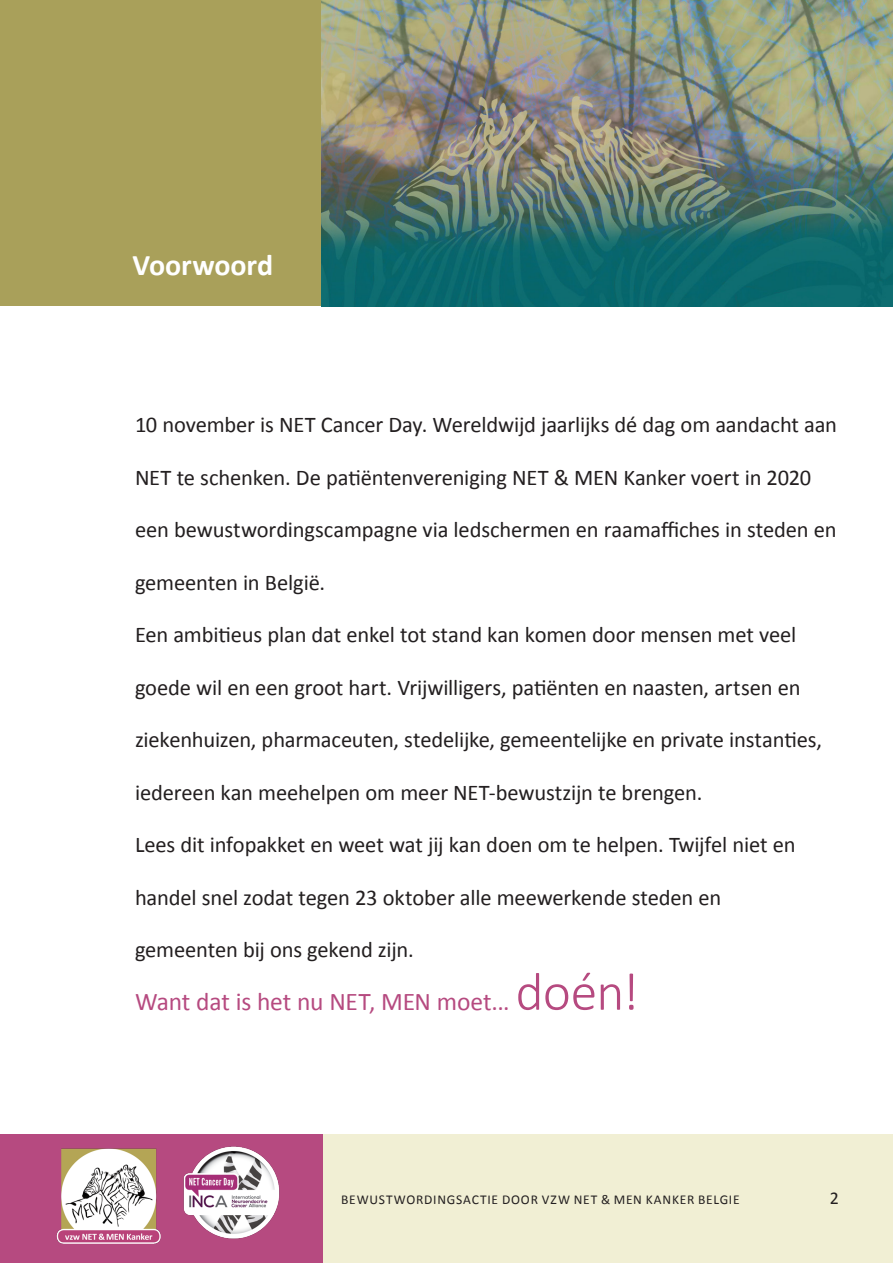
<style>
.page{position:relative;width:893px;height:1263px;background:#fff}
.page>*{position:absolute;margin:0;border:0;box-sizing:border-box;transform-origin:0 0}
.Pull_Text{font:700 30px "Calibri";letter-spacing:-.005em;color:#fff}
.Pull_Text-2{font:25.5px "Calibri";letter-spacing:-.01em;color:#b64a80}
.Pull_Text-3{font:22.5px "Calibri";letter-spacing:-.01em;color:#231f20}
.t1{font:18px "Calibri";color:#231f20}
.t2{font:13.5px "Calibri";letter-spacing:.055em;color:#231f20}
.s1{font-weight:300;font-size:54px}
</style>
<div class="page">
<div style="left:0;top:1134px;width:323px;height:129px;background:#b64a80"></div>
<div style="left:0;top:0;width:321px;height:306px;background:#a9a05a"></div>
<div style="left:323px;top:1134px;width:570px;height:129px;background:#f1efd4"></div>
<img style="left:322px;top:0;width:571px;height:306px">
<img style="left:56px;top:1148px;width:105px;height:96px">
<img style="left:183px;top:1146px;width:97px;height:93px">
<p class="Pull_Text" style="left:133px;top:245px;width:142px">Voorwoord</p>
<p class="Pull_Text-3" style="left:135px;top:410px;width:704px">10 november is NET Cancer Day. Wereldwijd jaarlijks dé dag om aandacht aan</p>
<p class="Pull_Text-3" style="left:135px;top:463px;width:678px">NET te schenken. De patiëntenvereniging NET &amp; MEN Kanker voert in 2020</p>
<p class="Pull_Text-3" style="left:135px;top:515px;width:703px">een bewustwordingscampagne via ledschermen en raamaffiches in steden en</p>
<p class="Pull_Text-3" style="left:135px;top:568px;width:192px">gemeenten in België.</p>
<p class="Pull_Text-3" style="left:135px;top:620px;width:663px">Een ambitieus plan dat enkel tot stand kan komen door mensen met veel</p>
<p class="Pull_Text-3" style="left:135px;top:673px;width:667px">goede wil en een groot hart. Vrijwilligers, patiënten en naasten, artsen en</p>
<p class="Pull_Text-3" style="left:135px;top:725px;width:688px">ziekenhuizen, pharmaceuten, stedelijke, gemeentelijke en private instanties,</p>
<p class="Pull_Text-3" style="left:135px;top:778px;width:569px">iedereen kan meehelpen om meer NET-bewustzijn te brengen.</p>
<p class="Pull_Text-3" style="left:135px;top:830px;width:662px">Lees dit infopakket en weet wat jij kan doen om te helpen. Twijfel niet en</p>
<p class="Pull_Text-3" style="left:135px;top:883px;width:588px">handel snel zodat tegen 23 oktober alle meewerkende steden en</p>
<p class="Pull_Text-3" style="left:135px;top:935px;width:280px">gemeenten bij ons gekend zijn.</p>
<p class="Pull_Text-2" style="left:135px;top:985px;width:506px">Want dat is het nu NET, MEN moet... <span class="s1">doén!</span></p>
<p class="t2" style="left:341px;top:1191px;width:400px">BEWUSTWORDINGSACTIE DOOR VZW NET &amp; MEN KANKER BELGIE</p>
<p class="t1" style="left:830px;top:1187px;width:11px">2</p>
</div>
